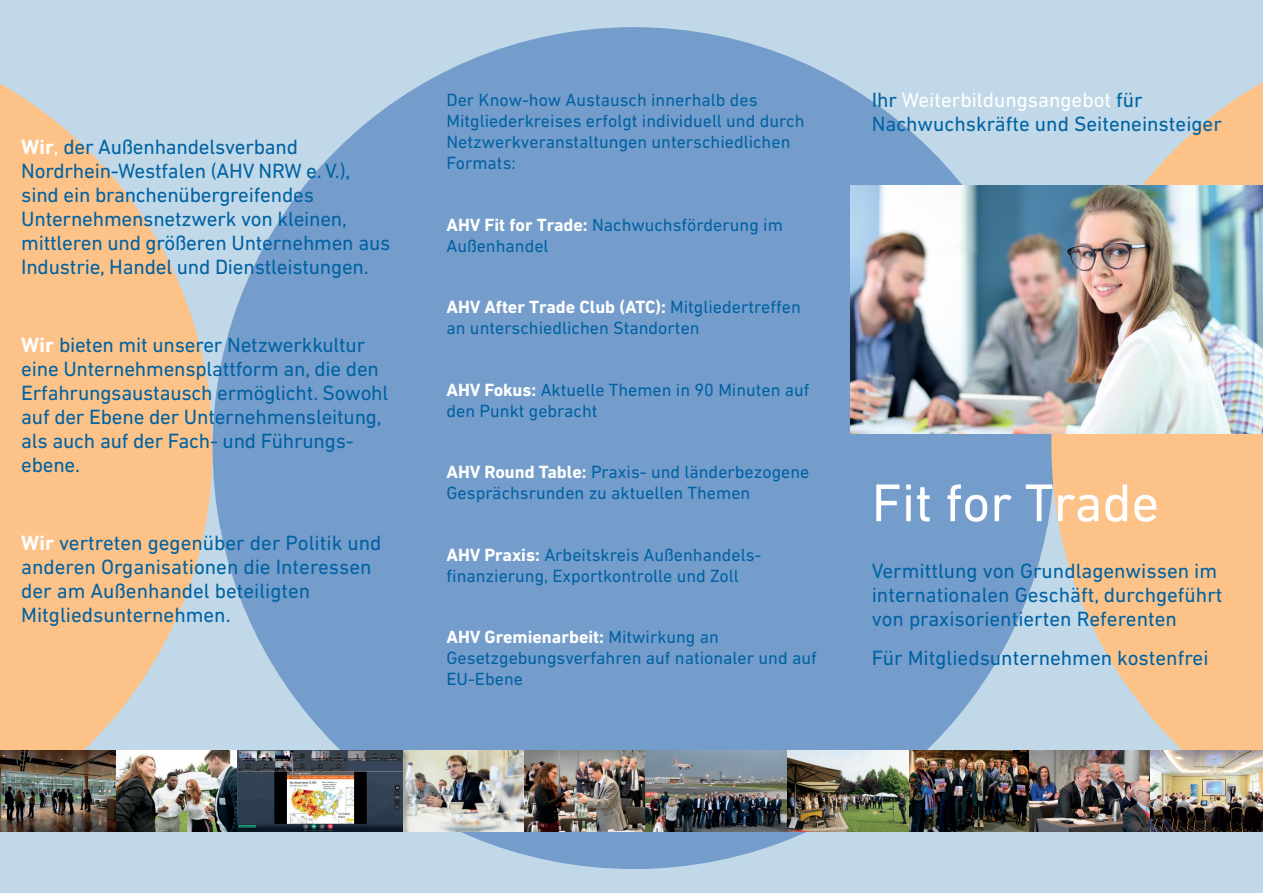
<style>
.page{position:relative;width:1263px;height:893px;background:#c0d8e8}
.page>*{position:absolute;margin:0;border:0;box-sizing:border-box;transform-origin:0 0}
.t1{font:54px "DIN Next LT Pro";color:#fff}
.t2{font:21px/24px "DIN Next LT Pro";letter-spacing:-.01em;color:#0062a3}
.t3{font:18px/21px "DIN Next LT Pro";color:#0062a3}
.s1{font-weight:700;color:#fff}
.s2{color:#fff}
</style>
<div class="page">
<svg style="left:0;top:83px;width:213px;height:749px;fill:#fcc287"></svg>
<div style="left:213px;top:27px;width:841px;height:842px;background:#759dcb;border-radius:50%"></div>
<svg style="left:1051px;top:82px;width:212px;height:750px;fill:#fcc287"></svg>
<img style="left:0;top:751px;width:1263px;height:80px">
<img style="left:850px;top:186px;width:413px;height:248px">
<p class="t2" style="left:21px;top:135px;width:371px"><span class="s1">Wir</span><span class="s2">,</span> der Außenhandelsverband Nordrhein-Westfalen (AHV NRW e. V.), sind ein branchenübergreifendes Unternehmensnetzwerk von kleinen, mittleren und größeren Unternehmen aus Industrie, Handel und Dienstleistungen.</p>
<p class="t2" style="left:21px;top:333px;width:369px"><span class="s1">Wir</span> bieten mit unserer Netzwerkkultur eine Unternehmensplattform an, die den Erfahrungsaustausch ermöglicht. Sowohl auf der Ebene der Unternehmensleitung, als auch auf der Fach- und Führungs&shy;ebene.</p>
<p class="t2" style="left:21px;top:531px;width:362px"><span class="s1">Wir</span> vertreten gegenüber der Politik und anderen Organisationen die Interessen der am Außenhandel beteiligten Mitgliedsunternehmen.</p>
<p class="t3" style="left:446px;top:90px;width:359px">Der Know-how Austausch innerhalb des Mitgliederkreises erfolgt individuell und durch Netzwerkveranstaltungen unterschiedlichen Formats:</p>
<p class="t3" style="left:446px;top:214px;width:338px"><span class="s1">AHV Fit for Trade:</span> Nachwuchsförderung im<br>Außenhandel</p>
<p class="t3" style="left:446px;top:297px;width:356px"><span class="s1">AHV After Trade Club (ATC):</span> Mitgliedertreffen an unterschiedlichen Standorten</p>
<p class="t3" style="left:446px;top:379px;width:365px"><span class="s1">AHV Fokus:</span> Aktuelle Themen in 90 Minuten auf den Punkt gebracht</p>
<p class="t3" style="left:446px;top:462px;width:364px"><span class="s1">AHV Round Table:</span> Praxis- und länderbezogene<br>Gesprächsrunden zu aktuellen Themen</p>
<p class="t3" style="left:446px;top:544px;width:315px"><span class="s1">AHV Praxis:</span> Arbeitskreis Außenhandels&shy;finanzierung, Exportkontrolle und Zoll</p>
<p class="t3" style="left:446px;top:627px;width:372px"><span class="s1">AHV Gremienarbeit:</span> Mitwirkung an<br>Gesetzgebungsverfahren auf nationaler und auf<br>EU-Ebene</p>
<p class="t2" style="left:872px;top:88px;width:352px">Ihr <span class="s2">Weiterbildungsangebot</span> für<br>Nachwuchskräfte und Seiteneinsteiger</p>
<p class="t1" style="left:872px;top:472px;width:289px">Fit for Trade</p>
<p class="t2" style="left:872px;top:559px;width:352px">Vermittlung von Grundlagenwissen im internationalen Geschäft, durchgeführt von praxisorientierten Referenten</p>
<p class="t2" style="left:872px;top:646px;width:338px">Für Mitgliedsunternehmen kostenfrei</p>
</div>
